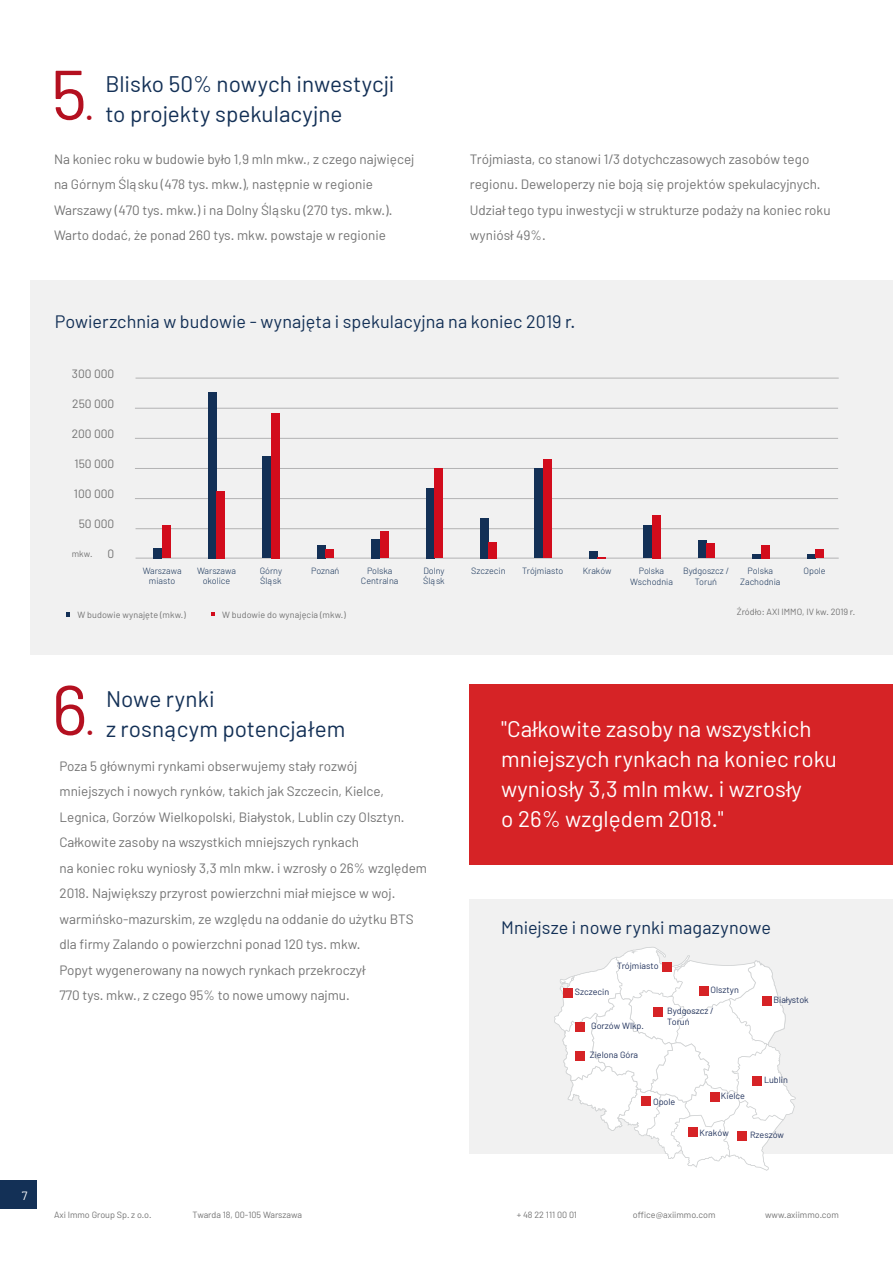
<style>
.page{position:relative;width:893px;height:1263px;background:#fff}
.page>*{position:absolute;margin:0;border:0;box-sizing:border-box;transform-origin:0 0}
.t1{font:69.9px "Barlow";color:#b41020}
.t2{font:22.5px/30px "Barlow";color:#fff}
.t3{font:22.5px/30px "Barlow";color:#133056}
.t4{font:18px "Barlow";letter-spacing:.005em;color:#133056}
.t5{font:13.5px/25.5px "Barlow";color:#737373}
.t6{font:12px "Barlow";color:#737373}
.t7{font:12px "Barlow";color:#fff}
.t8{font:9px "Barlow";color:#737373}
.t9{font:300 9px/10.5px "Barlow";color:#133056;text-align:center}
.t10{font:9px/10.8px "Barlow";color:#20315b}
.s1{font-size:36px}
</style>
<div class="page">
<div style="left:30px;top:280px;width:863px;height:374px;background:#f1f1f1"></div>
<hr style="left:136px;top:558px;width:703px;height:1px;background:#b3b3b4">
<hr style="left:136px;top:528px;width:703px;height:1px;background:#b3b3b4">
<hr style="left:135px;top:468px;width:703px;height:1px;background:#b3b3b4">
<hr style="left:135px;top:498px;width:703px;height:1px;background:#b3b3b4">
<hr style="left:135px;top:408px;width:703px;height:1px;background:#b3b3b4">
<hr style="left:135px;top:438px;width:703px;height:1px;background:#b3b3b4">
<hr style="left:136px;top:378px;width:703px;height:1px;background:#b3b3b4">
<div style="left:154px;top:548px;width:8px;height:10px;background:#133056"></div>
<div style="left:162px;top:525px;width:9px;height:33px;background:#d20c1c"></div>
<div style="left:371px;top:539px;width:9px;height:19px;background:#133056"></div>
<div style="left:380px;top:531px;width:8px;height:27px;background:#d20c1c"></div>
<div style="left:589px;top:551px;width:9px;height:7px;background:#133056"></div>
<div style="left:262px;top:457px;width:9px;height:101px;background:#133056"></div>
<div style="left:271px;top:413px;width:8px;height:145px;background:#d20c1c"></div>
<div style="left:480px;top:518px;width:9px;height:40px;background:#133056"></div>
<div style="left:489px;top:542px;width:8px;height:16px;background:#d20c1c"></div>
<div style="left:698px;top:541px;width:8px;height:17px;background:#133056"></div>
<div style="left:706px;top:543px;width:9px;height:15px;background:#d20c1c"></div>
<div style="left:208px;top:392px;width:9px;height:166px;background:#133056"></div>
<div style="left:217px;top:491px;width:8px;height:67px;background:#d20c1c"></div>
<div style="left:426px;top:488px;width:8px;height:70px;background:#133056"></div>
<div style="left:434px;top:468px;width:9px;height:90px;background:#d20c1c"></div>
<div style="left:643px;top:526px;width:9px;height:32px;background:#133056"></div>
<div style="left:652px;top:515px;width:8px;height:43px;background:#d20c1c"></div>
<div style="left:317px;top:545px;width:8px;height:13px;background:#133056"></div>
<div style="left:325px;top:549px;width:9px;height:9px;background:#d20c1c"></div>
<div style="left:535px;top:469px;width:8px;height:89px;background:#133056"></div>
<div style="left:543px;top:459px;width:9px;height:99px;background:#d20c1c"></div>
<svg style="left:752px;top:554px;width:9px;height:4px"></svg>
<div style="left:761px;top:545px;width:8px;height:13px;background:#d20c1c"></div>
<svg style="left:807px;top:554px;width:8px;height:4px"></svg>
<div style="left:815px;top:549px;width:9px;height:9px;background:#d20c1c"></div>
<svg style="left:66px;top:613px;width:4px;height:4px"></svg>
<svg style="left:211px;top:612px;width:4px;height:4px"></svg>
<div style="left:469px;top:684px;width:424px;height:181px;background:#d62326"></div>
<div style="left:469px;top:899px;width:424px;height:254px;background:#f1f1f1"></div>
<svg style="left:554px;top:947px;width:242px;height:224px"></svg>
<div style="left:563px;top:988px;width:10px;height:10px;background:#d62326"></div>
<div style="left:662px;top:962px;width:10px;height:10px;background:#d62326"></div>
<div style="left:653px;top:1007px;width:9px;height:10px;background:#d62326"></div>
<div style="left:699px;top:986px;width:9px;height:10px;background:#d62326"></div>
<div style="left:762px;top:996px;width:9px;height:9px;background:#d62326"></div>
<div style="left:752px;top:1076px;width:10px;height:10px;background:#d62326"></div>
<div style="left:737px;top:1131px;width:10px;height:10px;background:#d62326"></div>
<div style="left:642px;top:1096px;width:9px;height:10px;background:#d62326"></div>
<div style="left:688px;top:1128px;width:10px;height:9px;background:#d62326"></div>
<div style="left:710px;top:1092px;width:9px;height:10px;background:#d62326"></div>
<div style="left:575px;top:1051px;width:9px;height:9px;background:#d62326"></div>
<div style="left:575px;top:1022px;width:9px;height:10px;background:#d62326"></div>
<div style="left:0;top:1180px;width:37px;height:29px;background:#133056"></div>
<h1 class="t1" style="left:51px;top:51px;width:45px">5<span class="s1">.</span></h1>
<h2 class="t3" style="left:105px;top:68px;width:291px">Blisko 50% nowych inwestycji to projekty spekulacyjne</h2>
<p class="t5" style="left:54px;top:146px;width:362px">Na koniec roku w budowie było 1,9 mln mkw., z czego najwięcej na Górnym Śląsku (478 tys. mkw.), następnie w regionie Warszawy (470 tys. mkw.) i na Dolny Śląsku (270 tys. mkw.).<br>Warto dodać, że ponad 260 tys. mkw. powstaje w regionie</p>
<p class="t5" style="left:470px;top:146px;width:362px">Trójmiasta, co stanowi 1/3 dotychczasowych zasobów tego regionu. Deweloperzy nie boją się projektów spekulacyjnych.<br>Udział tego typu inwestycji w strukturze podaży na koniec roku wyniósł 49%.</p>
<p class="t7" style="left:22px;top:1188px;width:7px">7</p>
<h3 class="t4" style="left:55px;top:310px;width:522px">Powierzchnia w budowie - wynajęta i spekulacyjna na koniec 2019 r.</h3>
<p class="t6" style="left:72px;top:366px;width:44px">300 000</p>
<p class="t6" style="left:72px;top:396px;width:44px">250 000</p>
<p class="t6" style="left:72px;top:426px;width:44px">200 000</p>
<p class="t6" style="left:75px;top:456px;width:41px">150 000</p>
<p class="t6" style="left:74px;top:486px;width:42px">100 000</p>
<p class="t6" style="left:79px;top:516px;width:37px">50 000</p>
<p class="t6" style="left:108px;top:546px;width:8px">0</p>
<p class="t8" style="left:72px;top:548px;width:22px">mkw.</p>
<p class="t9" style="left:260px;top:565px;width:24px">Górny</p>
<p class="t9" style="left:522px;top:565px;width:43px">Trójmiasto</p>
<p class="t9" style="left:260px;top:576px;width:23px">Śląsk</p>
<p class="t9" style="left:311px;top:565px;width:30px">Poznań</p>
<p class="t9" style="left:583px;top:565px;width:30px">Kraków</p>
<p class="t9" style="left:683px;top:565px;width:47px">Bydgoszcz /<br>Toruń</p>
<p class="t9" style="left:740px;top:565px;width:42px">Polska<br>Zachodnia</p>
<p class="t9" style="left:804px;top:565px;width:24px">Opole</p>
<p class="t9" style="left:143px;top:565px;width:40px">Warszawa miasto</p>
<p class="t9" style="left:361px;top:565px;width:39px">Polska<br>Centralna</p>
<p class="t9" style="left:197px;top:565px;width:40px">Warszawa okolice</p>
<p class="t9" style="left:423px;top:565px;width:23px;text-align:left">Dolny<br>Śląsk</p>
<p class="t9" style="left:471px;top:565px;width:36px">Szczecin</p>
<p class="t9" style="left:630px;top:565px;width:44px">Polska<br>Wschodnia</p>
<p class="t8" style="left:77px;top:609px;width:110px">W budowie wynajęte (mkw.)</p>
<p class="t8" style="left:222px;top:609px;width:125px">W budowie do wynajęcia (mkw.)</p>
<h1 class="t1" style="left:52px;top:666px;width:45px">6<span class="s1">.</span></h1>
<h2 class="t3" style="left:106px;top:683px;width:241px">Nowe rynki<br>z rosnącym potencjałem</h2>
<p class="t5" style="left:60px;top:753px;width:369px">Poza 5 głównymi rynkami obserwujemy stały rozwój<br>mniejszych i nowych rynków, takich jak Szczecin, Kielce, Legnica, Gorzów Wielkopolski, Białystok, Lublin czy Olsztyn.<br>Całkowite zasoby na wszystkich mniejszych rynkach<br>na koniec roku wyniosły 3,3 mln mkw. i wzrosły o 26% względem 2018. Największy przyrost powierzchni miał miejsce w woj. warmińsko-mazurskim, ze względu na oddanie do użytku BTS dla firmy Zalando o powierzchni ponad 120 tys. mkw.<br>Popyt wygenerowany na nowych rynkach przekroczył<br>770 tys. mkw., z czego 95% to nowe umowy najmu.</p>
<p class="t8" style="left:737px;top:606px;width:120px">Źródło: AXI IMMO, IV kw. 2019 r.</p>
<h2 class="t2" style="left:501px;top:713px;width:337px">"Całkowite zasoby na wszystkich mniejszych rynkach na koniec roku wyniosły 3,3 mln mkw. i wzrosły<br>o 26% względem 2018."</h2>
<h3 class="t4" style="left:501px;top:916px;width:271px">Mniejsze i nowe rynki magazynowe</h3>
<p class="t10" style="left:617px;top:960px;width:43px">Trójmiasto</p>
<p class="t10" style="left:575px;top:986px;width:36px">Szczecin</p>
<p class="t10" style="left:591px;top:1020px;width:54px">Gorzów Wlkp.</p>
<p class="t10" style="left:590px;top:1049px;width:50px">Zielona Góra</p>
<p class="t10" style="left:711px;top:984px;width:30px">Olsztyn</p>
<p class="t10" style="left:667px;top:1005px;width:48px">Bydgoszcz /<br>Toruń</p>
<p class="t10" style="left:653px;top:1096px;width:24px">Opole</p>
<p class="t10" style="left:721px;top:1090px;width:26px">Kielce</p>
<p class="t10" style="left:773px;top:994px;width:37px">Białystok</p>
<p class="t10" style="left:764px;top:1074px;width:25px">Lublin</p>
<p class="t10" style="left:699px;top:1127px;width:31px">Kraków</p>
<p class="t10" style="left:750px;top:1129px;width:36px">Rzeszów</p>
<p class="t8" style="left:54px;top:1209px;width:99px">Axi Immo Group Sp. z o.o.</p>
<p class="t8" style="left:193px;top:1209px;width:111px">Twarda 18, 00-105 Warszawa</p>
<p class="t8" style="left:517px;top:1209px;width:62px">+ 48 22 111 00 01</p>
<p class="t8" style="left:633px;top:1209px;width:84px">office@axiimmo.com</p>
<p class="t8" style="left:765px;top:1209px;width:75px">www.axiimmo.com</p>
</div>
